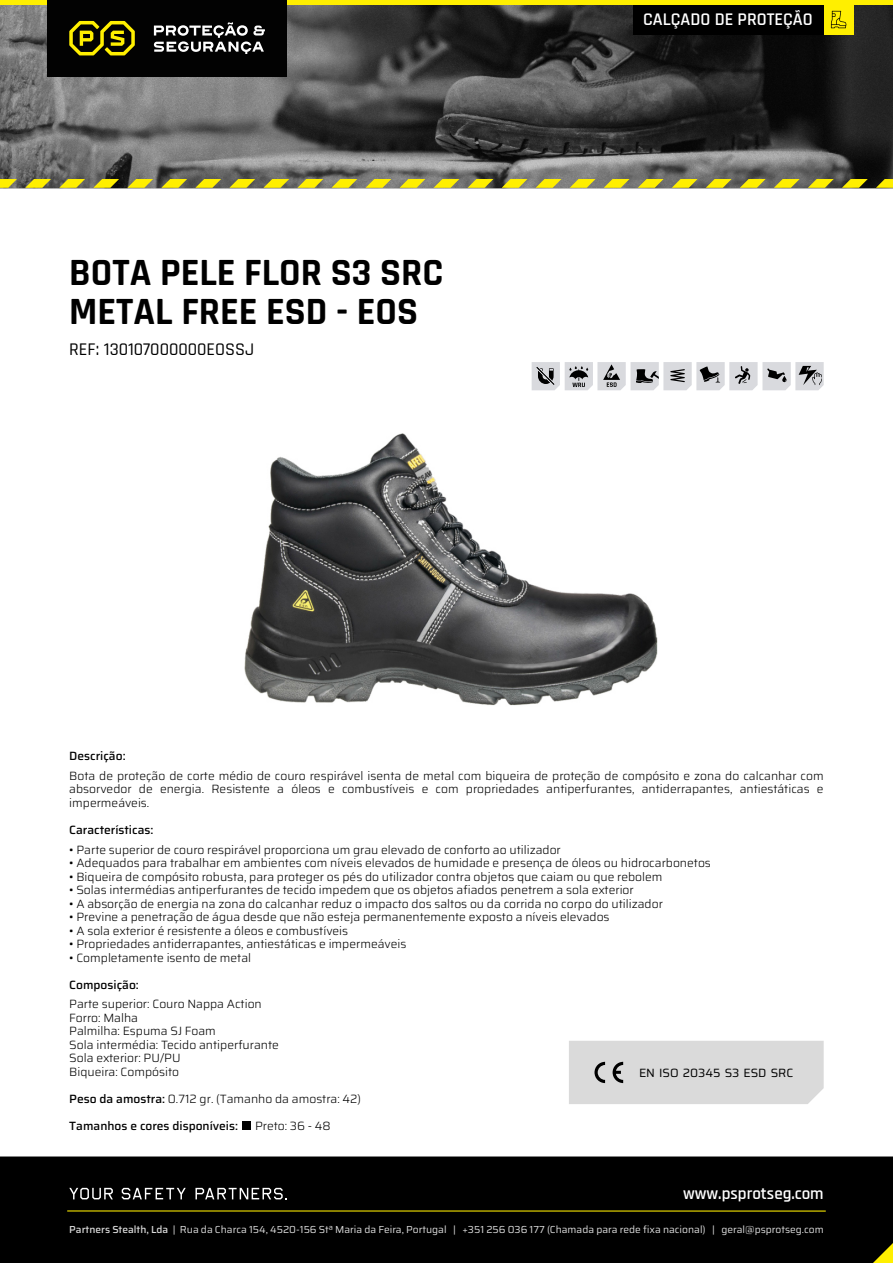
<style>
.page{position:relative;width:893px;height:1263px;background:#fff}
.page>*{position:absolute;margin:0;border:0;box-sizing:border-box;transform-origin:0 0}
.t1{font:700 39px/39px "Rajdhani";color:#000}
.t2{font:500 18px "Rajdhani";color:#000}
.t3{font:600 18px "Rajdhani";color:#fff}
.t4{font:600 16.95px "Rajdhani";color:#fff}
.t5{font:300 12px/13.5px "Saira";color:#000;text-align:justify}
.t6{font:500 12px "Saira";color:#000}
.t7{font:12px "Saira";color:#000}
.t8{font:10.2px "Saira";color:#dadada}
.s1{font-weight:500}
</style>
<div class="page">
<img style="left:0;top:5px;width:893px;height:183px">
<div style="left:0;top:1156px;width:893px;height:107px;background:#000"></div>
<svg style="left:69px;top:1188px;width:44px;height:11px"></svg>
<svg style="left:122px;top:1188px;width:64px;height:11px"></svg>
<svg style="left:195px;top:1188px;width:92px;height:11px"></svg>
<hr style="left:67px;top:1210px;width:759px;height:1px;background:#ffef00">
<div style="left:569px;top:1041px;width:255px;height:63px;background:#dadada"></div>
<div style="left:0;top:0;width:893px;height:5px;background:#ffef00"></div>
<div style="left:47px;top:0;width:240px;height:76px;background:#020202"></div>
<svg style="left:154px;top:22px;width:111px;height:32px"></svg>
<svg style="left:69px;top:21px;width:66px;height:34px"></svg>
<div style="left:633px;top:5px;width:191px;height:29px;background:#000"></div>
<div style="left:824px;top:5px;width:29px;height:29px;background:#ffef00"></div>
<svg style="left:831px;top:11px;width:15px;height:17px"></svg>
<svg style="left:873px;top:1243px;width:20px;height:20px"></svg>
<svg style="left:0;top:179px;width:17px;height:9px"></svg>
<svg style="left:263px;top:179px;width:26px;height:9px"></svg>
<svg style="left:536px;top:179px;width:25px;height:9px"></svg>
<svg style="left:740px;top:179px;width:26px;height:9px"></svg>
<svg style="left:127px;top:179px;width:26px;height:9px"></svg>
<svg style="left:400px;top:179px;width:25px;height:9px"></svg>
<svg style="left:672px;top:179px;width:26px;height:9px"></svg>
<svg style="left:876px;top:179px;width:17px;height:9px"></svg>
<svg style="left:59px;top:179px;width:26px;height:9px"></svg>
<svg style="left:331px;top:179px;width:26px;height:9px"></svg>
<svg style="left:604px;top:179px;width:25px;height:9px"></svg>
<svg style="left:808px;top:179px;width:26px;height:9px"></svg>
<svg style="left:195px;top:179px;width:26px;height:9px"></svg>
<svg style="left:468px;top:179px;width:25px;height:9px"></svg>
<svg style="left:25px;top:179px;width:26px;height:9px"></svg>
<svg style="left:297px;top:179px;width:26px;height:9px"></svg>
<svg style="left:570px;top:179px;width:25px;height:9px"></svg>
<svg style="left:774px;top:179px;width:26px;height:9px"></svg>
<svg style="left:161px;top:179px;width:26px;height:9px"></svg>
<svg style="left:434px;top:179px;width:25px;height:9px"></svg>
<svg style="left:706px;top:179px;width:26px;height:9px"></svg>
<svg style="left:93px;top:179px;width:26px;height:9px"></svg>
<svg style="left:366px;top:179px;width:25px;height:9px"></svg>
<svg style="left:638px;top:179px;width:26px;height:9px"></svg>
<svg style="left:842px;top:179px;width:26px;height:9px"></svg>
<svg style="left:229px;top:179px;width:26px;height:9px"></svg>
<svg style="left:502px;top:179px;width:25px;height:9px"></svg>
<div style="left:242px;top:1121px;width:9px;height:8px;background:#000"></div>
<svg style="left:532px;top:362px;width:292px;height:28px"></svg>
<img style="left:244px;top:433px;width:414px;height:273px">
<h1 class="t1" style="left:69px;top:254px;width:376px">BOTA PELE FLOR S3 SRC<br>METAL FREE ESD - EOS</h1>
<h2 class="t2" style="left:69px;top:338px;width:186px">REF: 130107000000EOSSJ</h2>
<h2 class="t3" style="left:643px;top:8px;width:171px">CALÇADO DE PROTEÇÃO</h2>
<p class="t6" style="left:69px;top:747px;width:58px">Descrição:</p>
<p class="t5" style="left:69px;top:769px;width:756px">Bota de proteção de corte médio de couro respirável isenta de metal com biqueira de proteção de compósito e zona do calcanhar com absorvedor de energia. Resistente a óleos e combustíveis e com propriedades antiperfurantes, antiderrapantes, antiestáticas e impermeáveis.</p>
<p class="t6" style="left:69px;top:820px;width:86px">Características:</p>
<p class="t5" style="left:69px;top:842px;width:493px">• Parte superior de couro respirável proporciona um grau elevado de conforto ao utilizador</p>
<p class="t5" style="left:69px;top:856px;width:643px">• Adequados para trabalhar em ambientes com níveis elevados de humidade e presença de óleos ou hidrocarbonetos</p>
<p class="t5" style="left:69px;top:869px;width:595px">• Biqueira de compósito robusta, para proteger os pés do utilizador contra objetos que caiam ou que rebolem</p>
<p class="t5" style="left:69px;top:883px;width:566px">• Solas intermédias antiperfurantes de tecido impedem que os objetos afiados penetrem a sola exterior</p>
<p class="t5" style="left:69px;top:896px;width:595px">• A absorção de energia na zona do calcanhar reduz o impacto dos saltos ou da corrida no corpo do utilizador</p>
<p class="t5" style="left:69px;top:910px;width:542px">• Previne a penetração de água desde que não esteja permanentemente exposto a níveis elevados</p>
<p class="t5" style="left:69px;top:923px;width:280px">• A sola exterior é resistente a óleos e combustíveis</p>
<p class="t5" style="left:69px;top:937px;width:339px">• Propriedades antiderrapantes, antiestáticas e impermeáveis</p>
<p class="t5" style="left:69px;top:950px;width:183px">• Completamente isento de metal</p>
<p class="t6" style="left:69px;top:975px;width:71px">Composição:</p>
<p class="t5" style="left:69px;top:997px;width:211px;text-align:left">Parte superior: Couro Nappa Action<br>Forro: Malha<br>Palmilha: Espuma SJ Foam<br>Sola intermédia: Tecido antiperfurante<br>Sola exterior: PU/PU<br>Biqueira: Compósito</p>
<p class="t5" style="left:69px;top:1091px;width:293px"><span class="s1">Peso da amostra:</span> 0.712 gr. (Tamanho da amostra: 42)</p>
<p class="t6" style="left:69px;top:1116px;width:170px">Tamanhos e cores disponíveis:</p>
<p class="t5" style="left:255px;top:1118px;width:77px">Preto: 36 - 48</p>
<p class="t7" style="left:639px;top:1063px;width:156px">EN ISO 20345 S3 ESD SRC</p>
<h3 class="t4" style="left:683px;top:1183px;width:142px">www.psprotseg.com</h3>
<p class="t8" style="left:69px;top:1221px;width:756px"><span class="s1">Partners Stealth, Lda</span> | Rua da Charca 154, 4520-156 Stª Maria da Feira, Portugal | +351 256 036 177 (Chamada para rede fixa nacional) | geral@psprotseg.com</p>
</div>
